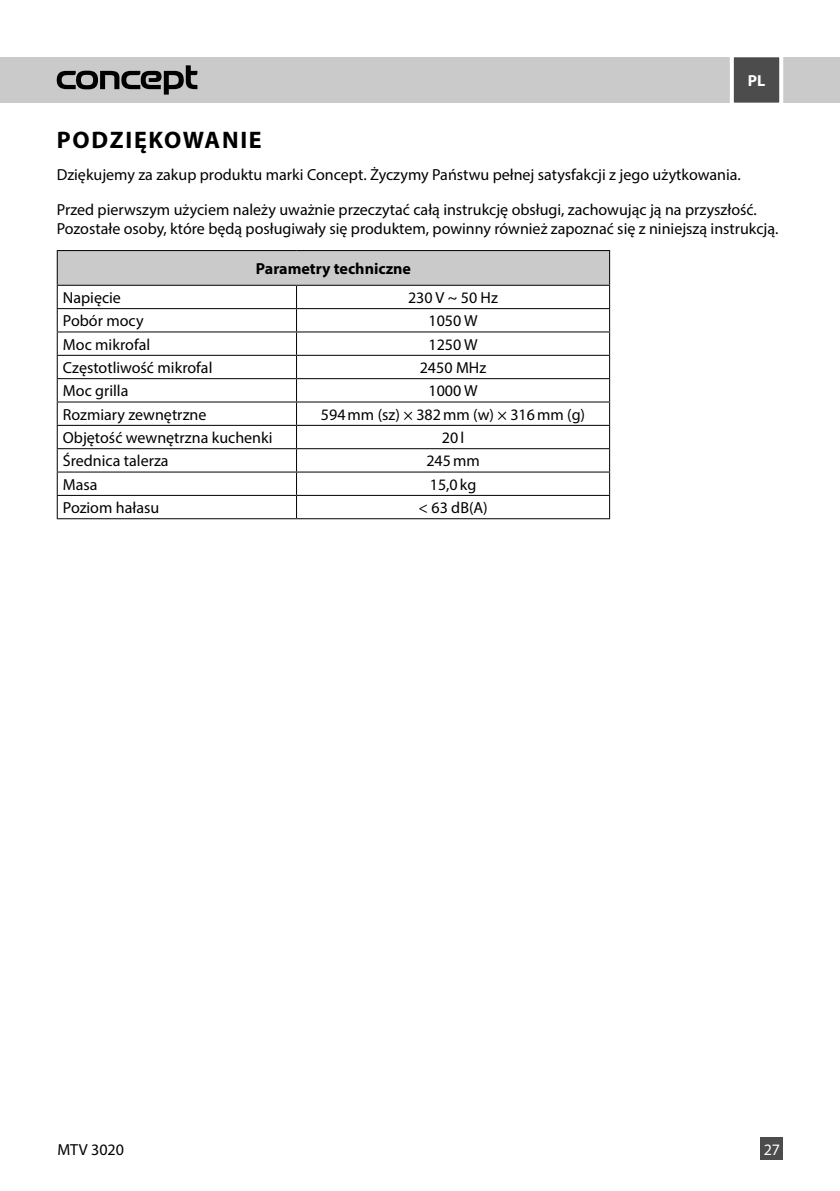
<style>
.page{position:relative;width:840px;height:1191px;background:#fff}
.page>*{position:absolute;margin:0;border:0;box-sizing:border-box;transform-origin:0 0}
.t1{font:700 24px "Myriad Pro";letter-spacing:.07em;color:#000}
.t2{font:16px/19.2px "Myriad Pro";color:#000}
.t3{font:700 16px "Myriad Pro";color:#000}
.t4{font:700 16px "Myriad Pro";color:#fff}
.t5{font:16px "Myriad Pro";color:#fff}
</style>
<div class="page">
<div style="left:57px;top:250px;width:552px;height:35px;background:#cacaca"></div>
<svg style="left:58px;top:286px;width:550px;height:232px"></svg>
<hr style="left:57px;top:250px;width:239px;height:1px;background:#000">
<hr style="left:57px;top:251px;width:1px;height:34px;background:#000">
<hr style="left:296px;top:250px;width:313px;height:1px;background:#000">
<hr style="left:608px;top:251px;width:1px;height:34px;background:#000">
<hr style="left:57px;top:285px;width:239px;height:1px;background:#000">
<hr style="left:296px;top:285px;width:313px;height:1px;background:#000">
<hr style="left:57px;top:308px;width:239px;height:1px;background:#000">
<hr style="left:296px;top:308px;width:313px;height:1px;background:#000">
<hr style="left:57px;top:331px;width:239px;height:1px;background:#000">
<hr style="left:296px;top:331px;width:313px;height:1px;background:#000">
<hr style="left:57px;top:355px;width:239px;height:1px;background:#000">
<hr style="left:296px;top:355px;width:313px;height:1px;background:#000">
<hr style="left:57px;top:378px;width:239px;height:1px;background:#000">
<hr style="left:296px;top:378px;width:313px;height:1px;background:#000">
<hr style="left:57px;top:401px;width:239px;height:1px;background:#000">
<hr style="left:296px;top:401px;width:313px;height:1px;background:#000">
<hr style="left:57px;top:425px;width:239px;height:1px;background:#000">
<hr style="left:296px;top:425px;width:313px;height:1px;background:#000">
<hr style="left:57px;top:448px;width:239px;height:1px;background:#000">
<hr style="left:296px;top:448px;width:313px;height:1px;background:#000">
<hr style="left:57px;top:471px;width:239px;height:1px;background:#000">
<hr style="left:296px;top:471px;width:313px;height:1px;background:#000">
<hr style="left:57px;top:495px;width:239px;height:1px;background:#000">
<svg style="left:57px;top:286px;width:1px;height:232px"></svg>
<hr style="left:296px;top:495px;width:313px;height:1px;background:#000">
<svg style="left:296px;top:286px;width:1px;height:232px"></svg>
<hr style="left:57px;top:518px;width:239px;height:1px;background:#000">
<svg style="left:608px;top:308px;width:1px;height:188px"></svg>
<hr style="left:296px;top:518px;width:313px;height:1px;background:#000">
<div style="left:0;top:57px;width:839px;height:46px;background:#cacaca"></div>
<svg style="left:57px;top:65px;width:140px;height:30px"></svg>
<svg style="left:730px;top:57px;width:54px;height:46px;background:#696969"></svg>
<div style="left:760px;top:1137px;width:22px;height:23px;background:#4c4c4c"></div>
<p class="t4" style="left:747px;top:70px;width:19px">PL</p>
<h1 class="t1" style="left:57px;top:125px;width:206px">PODZIĘKOWANIE</h1>
<p class="t2" style="left:57px;top:164px;width:685px">Dziękujemy za zakup produktu marki Concept. Życzymy Państwu pełnej satysfakcji z jego użytkowania.</p>
<p class="t2" style="left:57px;top:200px;width:723px">Przed pierwszym użyciem należy uważnie przeczytać całą instrukcję obsługi, zachowując ją na przyszłość.<br>Pozostałe osoby, które będą posługiwały się produktem, powinny również zapoznać się z niniejszą instrukcją.</p>
<p class="t3" style="left:256px;top:258px;width:156px">Parametry techniczne</p>
<p class="t2" style="left:63px;top:288px;width:60px">Napięcie</p>
<p class="t2" style="left:408px;top:288px;width:91px">230 V ~ 50 Hz</p>
<p class="t2" style="left:63px;top:311px;width:82px">Pobór mocy</p>
<p class="t2" style="left:428px;top:311px;width:51px">1050 W</p>
<p class="t2" style="left:63px;top:334px;width:89px">Moc mikrofal</p>
<p class="t2" style="left:428px;top:334px;width:51px">1250 W</p>
<p class="t2" style="left:63px;top:358px;width:151px">Częstotliwość mikrofal</p>
<p class="t2" style="left:419px;top:358px;width:68px">2450 MHz</p>
<p class="t2" style="left:63px;top:381px;width:67px">Moc grilla</p>
<p class="t2" style="left:428px;top:381px;width:51px">1000 W</p>
<p class="t2" style="left:63px;top:404px;width:145px">Rozmiary zewnętrzne</p>
<p class="t2" style="left:321px;top:404px;width:265px">594mm (sz) × 382mm (w) × 316mm (g)</p>
<p class="t2" style="left:63px;top:428px;width:211px">Objętość wewnętrzna kuchenki</p>
<p class="t2" style="left:441px;top:428px;width:24px">20l</p>
<p class="t2" style="left:63px;top:451px;width:107px">Średnica talerza</p>
<p class="t2" style="left:426px;top:451px;width:55px">245mm</p>
<p class="t2" style="left:63px;top:474px;width:36px">Masa</p>
<p class="t2" style="left:429px;top:474px;width:48px">15,0kg</p>
<p class="t2" style="left:63px;top:498px;width:98px">Poziom hałasu</p>
<p class="t2" style="left:418px;top:498px;width:70px">&lt; 63 dB(A)</p>
<p class="t2" style="left:57px;top:1139px;width:68px">MTV 3020</p>
<p class="t5" style="left:763px;top:1139px;width:18px">27</p>
</div>
